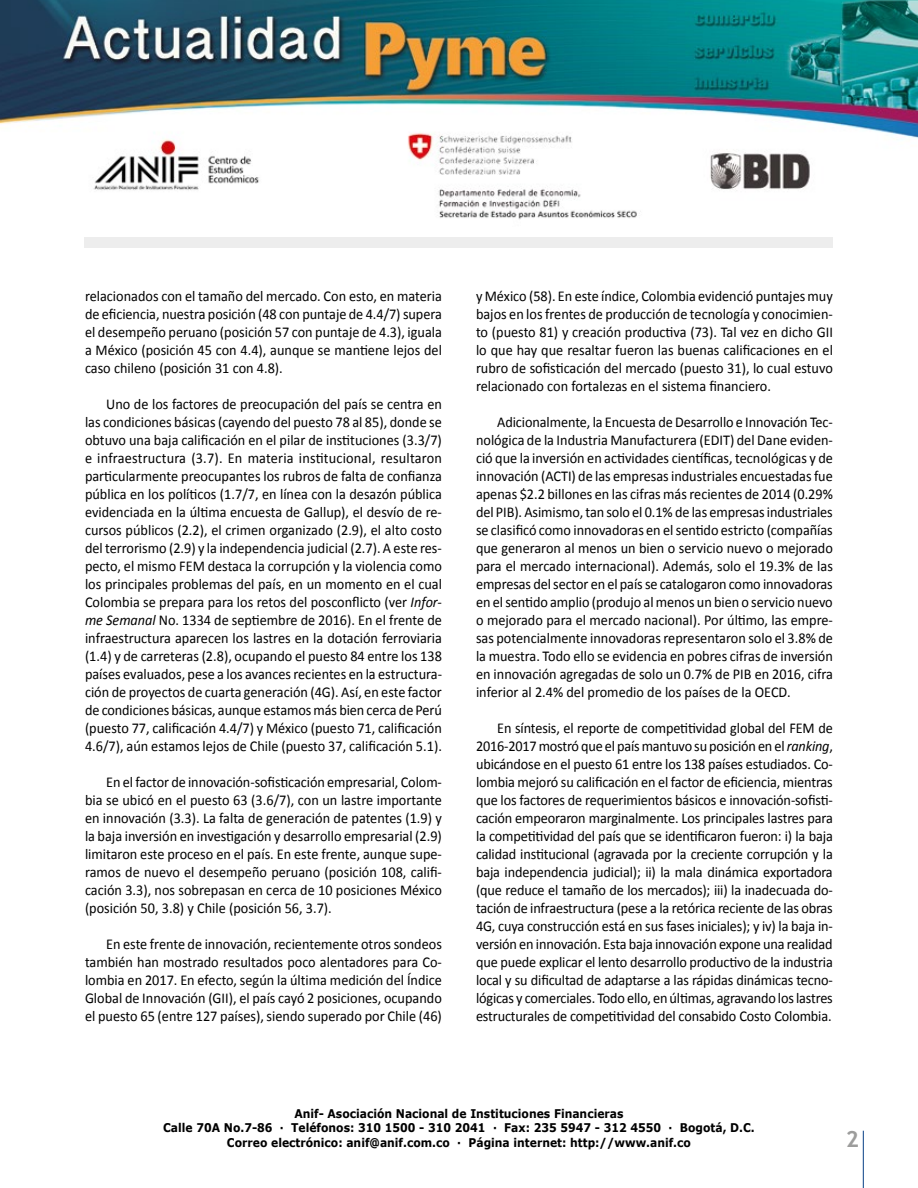
<style>
.page{position:relative;width:918px;height:1188px;background:#fff}
.page>*{position:absolute;margin:0;border:0;box-sizing:border-box;transform-origin:0 0}
.t1{font:700 22.5px "Trebuchet MS";color:#9d9d9c}
.t2{font:15px/18px "Calibri";color:#000;text-align:justify;scale:.95 1}
.t3{font:700 12px/14.4px "Verdana";color:#000;text-align:center;scale:.9 1}
.s1{font-style:italic}
</style>
<div class="page">
<img style="left:0;top:0;width:918px;height:220px">
<hr style="left:863px;top:1131px;width:1px;height:57px;background:#063e85">
<div style="left:85px;top:238px;width:748px;height:10px;background:#ededed"></div>
<p class="t2" style="left:85px;top:287px;width:377px">relacionados con el tamaño del mercado. Con esto, en materia de eficiencia, nuestra posición (48 con puntaje de 4.4/7) supera el desempeño peruano (posición 57 con puntaje de 4.3), iguala a México (posición 45 con 4.4), aunque se mantiene lejos del caso chileno (posición 31 con 4.8).</p>
<p class="t2" style="left:85px;top:395px;width:377px;text-indent:21px">Uno de los factores de preocupación del país se centra en las condiciones básicas (cayendo del puesto 78 al 85), donde se obtuvo una baja calificación en el pilar de instituciones (3.3/7) e infraestructura (3.7). En materia institucional, resultaron particularmente preocupantes los rubros de falta de confianza pública en los políticos (1.7/7, en línea con la desazón pública evidenciada en la última encuesta de Gallup), el desvío de re&shy;cursos públicos (2.2), el crimen organizado (2.9), el alto costo del terrorismo (2.9) y la independencia judicial (2.7). A este res&shy;pecto, el mismo FEM destaca la corrupción y la violencia como los principales problemas del país, en un momento en el cual Colombia se prepara para los retos del posconflicto (ver <span class="s1">Infor&shy;me Semanal</span> No. 1334 de septiembre de 2016). En el frente de infraestructura aparecen los lastres en la dotación ferroviaria (1.4) y de carreteras (2.8), ocupando el puesto 84 entre los 138 países evaluados, pese a los avances recientes en la estructura&shy;ción de proyectos de cuarta generación (4G). Así, en este factor de condiciones básicas, aunque estamos más bien cerca de Perú (puesto 77, calificación 4.4/7) y México (puesto 71, calificación 4.6/7), aún estamos lejos de Chile (puesto 37, calificación 5.1).</p>
<p class="t2" style="left:85px;top:773px;width:377px;text-indent:21px">En el factor de innovación-sofisticación empresarial, Colom&shy;bia se ubicó en el puesto 63 (3.6/7), con un lastre importante en innovación (3.3). La falta de generación de patentes (1.9) y la baja inversión en investigación y desarrollo empresarial (2.9) limitaron este proceso en el país. En este frente, aunque supe&shy;ramos de nuevo el desempeño peruano (posición 108, califi&shy;cación 3.3), nos sobrepasan en cerca de 10 posiciones México (posición 50, 3.8) y Chile (posición 56, 3.7).</p>
<p class="t2" style="left:85px;top:935px;width:377px;text-indent:21px">En este frente de innovación, recientemente otros sondeos también han mostrado resultados poco alentadores para Co&shy;lombia en 2017. En efecto, según la última medición del Índice Global de Innovación (GII), el país cayó 2 posiciones, ocupando el puesto 65 (entre 127 países), siendo superado por Chile (46)</p>
<p class="t2" style="left:476px;top:287px;width:377px">y México (58). En este índice, Colombia evidenció puntajes muy bajos en los frentes de producción de tecnología y conocimien&shy;to (puesto 81) y creación productiva (73). Tal vez en dicho GII lo que hay que resaltar fueron las buenas calificaciones en el rubro de sofisticación del mercado (puesto 31), lo cual estuvo relacionado con fortalezas en el sistema financiero.</p>
<p class="t2" style="left:476px;top:413px;width:377px;text-indent:21px">Adicionalmente, la Encuesta de Desarrollo e Innovación Tec&shy;nológica de la Industria Manufacturera (EDIT) del Dane eviden&shy;ció que la inversión en actividades científicas, tecnológicas y de innovación (ACTI) de las empresas industriales encuestadas fue apenas $2.2 billones en las cifras más recientes de 2014 (0.29% del PIB). Asimismo, tan solo el 0.1% de las empresas industriales se clasificó como innovadoras en el sentido estricto (compañías que generaron al menos un bien o servicio nuevo o mejorado para el mercado internacional). Además, solo el 19.3% de las empresas del sector en el país se catalogaron como innovadoras en el sentido amplio (produjo al menos un bien o servicio nuevo o mejorado para el mercado nacional). Por último, las empre&shy;sas potencialmente innovadoras representaron solo el 3.8% de la muestra. Todo ello se evidencia en pobres cifras de inversión en innovación agregadas de solo un 0.7% de PIB en 2016, cifra inferior al 2.4% del promedio de los países de la OECD.</p>
<p class="t2" style="left:476px;top:719px;width:377px;text-indent:21px">En síntesis, el reporte de competitividad global del FEM de 2016-2017 mostró que el país mantuvo su posición en el <span class="s1">ranking</span>, ubicándose en el puesto 61 entre los 138 países estudiados. Co&shy;lombia mejoró su calificación en el factor de eficiencia, mientras que los factores de requerimientos básicos e innovación-sofisti&shy;cación empeoraron marginalmente. Los principales lastres para la competitividad del país que se identificaron fueron: i) la baja calidad institucional (agravada por la creciente corrupción y la baja independencia judicial); ii) la mala dinámica exportadora (que reduce el tamaño de los mercados); iii) la inadecuada do&shy;tación de infraestructura (pese a la retórica reciente de las obras 4G, cuya construcción está en sus fases iniciales); y iv) la baja in&shy;versión en innovación. Esta baja innovación expone una realidad que puede explicar el lento desarrollo productivo de la industria local y su dificultad de adaptarse a las rápidas dinámicas tecno&shy;lógicas y comerciales. Todo ello, en últimas, agravando los lastres estructurales de competitividad del consabido Costo Colombia.</p>
<p class="t3" style="left:163px;top:1106px;width:659px">Anif- Asociación Nacional de Instituciones Financieras<br>Calle 70A No.7-86 ∙ Teléfonos: 310 1500 - 310 2041 ∙ Fax: 235 5947 - 312 4550 ∙ Bogotá, D.C.<br>Correo electrónico: anif@anif.com.co ∙ Página internet: http://www.anif.co</p>
<h1 class="t1" style="left:846px;top:1125px;width:15px">2</h1>
</div>
